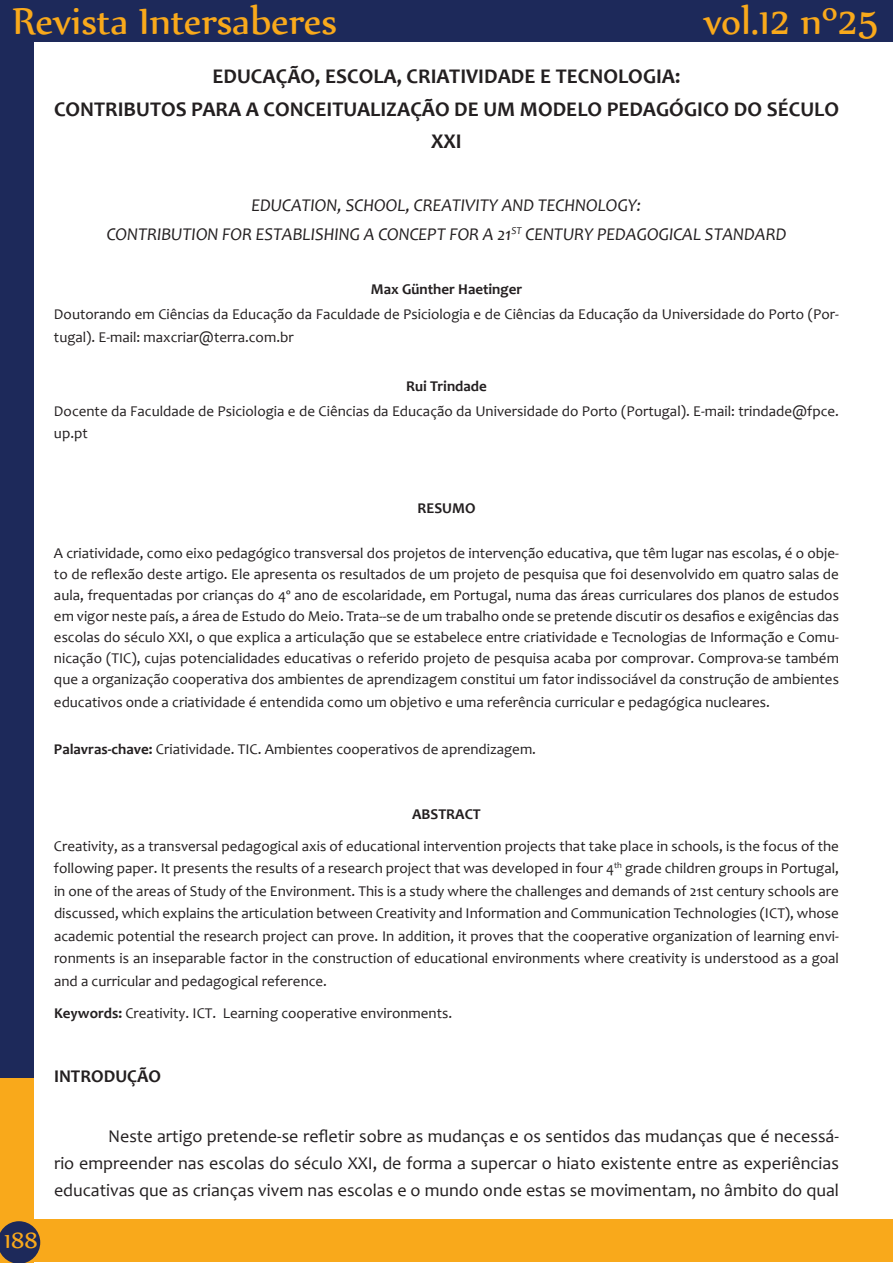
<style>
.page{position:relative;width:893px;height:1263px;background:#fff}
.page>*{position:absolute;margin:0;border:0;box-sizing:border-box;transform-origin:0 0}
.t1{font:45px "Nyala";color:#f9a91b}
.t2{font:27px "Nyala";color:#f9a91b}
.t3{font:700 21px/33.8px "Candara";color:#231f20;text-align:center}
.t4{font:18px/27px "Candara";color:#231f20;text-align:justify}
.t5{font:italic 18px/29.2px "Candara";color:#231f20;text-align:center}
.t6{font:700 18px "Candara";color:#231f20}
.t7{font:15px/22.5px "Candara";color:#231f20}
.t8{font:700 15px "Candara";color:#231f20}
.s1{font-weight:700}
</style>
<div class="page">
<div style="left:0;top:0;width:33px;height:1081px;background:#1d295a"></div>
<div style="left:0;top:0;width:893px;height:41px;background:#1d295a"></div>
<div style="left:0;top:1078px;width:33px;height:185px;background:#f9a91b"></div>
<div style="left:21px;top:1219px;width:872px;height:43px;background:#f9a91b"></div>
<svg style="left:0;top:1221px;width:40px;height:42px"></svg>
<h1 class="t1" style="left:13px;top:-6px;width:326px">Revista Intersaberes</h1>
<h1 class="t1" style="left:704px;top:-6px;width:176px">vol.12 nº25</h1>
<h3 class="t3" style="left:54px;top:59px;width:786px">EDUCAÇÃO, ESCOLA, CRIATIVIDADE E TECNOLOGIA:<br>CONTRIBUTOS PARA A CONCEITUALIZAÇÃO DE UM MODELO PEDAGÓGICO DO SÉCULO</h3>
<h3 class="t3" style="left:431px;top:124px;width:32px">XXI</h3>
<p class="t5" style="left:107px;top:190px;width:681px">EDUCATION, SCHOOL, CREATIVITY AND TECHNOLOGY:<br>CONTRIBUTION FOR ESTABLISHING A CONCEPT FOR A 21<sup>ST</sup> CENTURY PEDAGOGICAL STANDARD</p>
<p class="t8" style="left:371px;top:280px;width:153px">Max Günther Haetinger</p>
<p class="t7" style="left:54px;top:303px;width:786px">Doutorando em Ciências da Educação da Faculdade de Psiciologia e de Ciências da Educação da Universidade do Porto (Por&shy;tugal). E-mail: maxcriar@terra.com.br</p>
<p class="t8" style="left:406px;top:377px;width:82px">Rui Trindade</p>
<p class="t7" style="left:54px;top:399px;width:786px">Docente da Faculdade de Psiciologia e de Ciências da Educação da Universidade do Porto (Portugal). E-mail: trindade@fpce. up.pt</p>
<p class="t8" style="left:417px;top:498px;width:59px">RESUMO</p>
<p class="t7" style="left:54px;top:543px;width:786px;line-height:21px;text-align:justify">A criatividade, como eixo pedagógico transversal dos projetos de intervenção educativa, que têm lugar nas escolas, é o obje&shy;to de reflexão deste artigo. Ele apresenta os resultados de um projeto de pesquisa que foi desenvolvido em quatro salas de aula, frequentadas por crianças do 4º ano de escolaridade, em Portugal, numa das áreas curriculares dos planos de estudos em vigor neste país, a área de Estudo do Meio. Trata--se de um trabalho onde se pretende discutir os desafios e exigências das escolas do século XXI, o que explica a articulação que se estabelece entre criatividade e Tecnologias de Informação e Comu&shy;nicação (TIC), cujas potencialidades educativas o referido projeto de pesquisa acaba por comprovar. Comprova-se também que a organização cooperativa dos ambientes de aprendizagem constitui um fator indissociável da construção de ambientes</p>
<p class="t7" style="left:54px;top:690px;width:717px">educativos onde a criatividade é entendida como um objetivo e uma referência curricular e pedagógica nucleares.</p>
<p class="t7" style="left:54px;top:738px;width:484px"><span class="s1">Palavras-chave:</span> Criatividade. TIC. Ambientes cooperativos de aprendizagem.</p>
<p class="t8" style="left:412px;top:804px;width:70px">ABSTRACT</p>
<p class="t7" style="left:54px;top:834px;width:786px;text-align:justify">Creativity, as a transversal pedagogical axis of educational intervention projects that take place in schools, is the focus of the following paper. It presents the results of a research project that was developed in four 4<sup>th</sup> grade children groups in Portugal, in one of the areas of Study of the Environment. This is a study where the challenges and demands of 21st century schools are discussed, which explains the articulation between Creativity and Information and Communication Technologies (ICT), whose academic potential the research project can prove. In addition, it proves that the cooperative organization of learning envi&shy;ronments is an inseparable factor in the construction of educational environments where creativity is understood as a goal and a curricular and pedagogical reference.</p>
<p class="t7" style="left:54px;top:1002px;width:400px"><span class="s1">Keywords:</span> Creativity. ICT. Learning cooperative environments.</p>
<p class="t6" style="left:54px;top:1064px;width:109px">INTRODUÇÃO</p>
<h2 class="t2" style="left:4px;top:1224px;width:35px">188</h2>
<p class="t4" style="left:54px;top:1123px;width:786px;text-indent:54px">Neste artigo pretende-se refletir sobre as mudanças e os sentidos das mudanças que é necessá&shy;rio empreender nas escolas do século XXI, de forma a supercar o hiato existente entre as experiências educativas que as crianças vivem nas escolas e o mundo onde estas se movimentam, no âmbito do qual</p>
</div>
